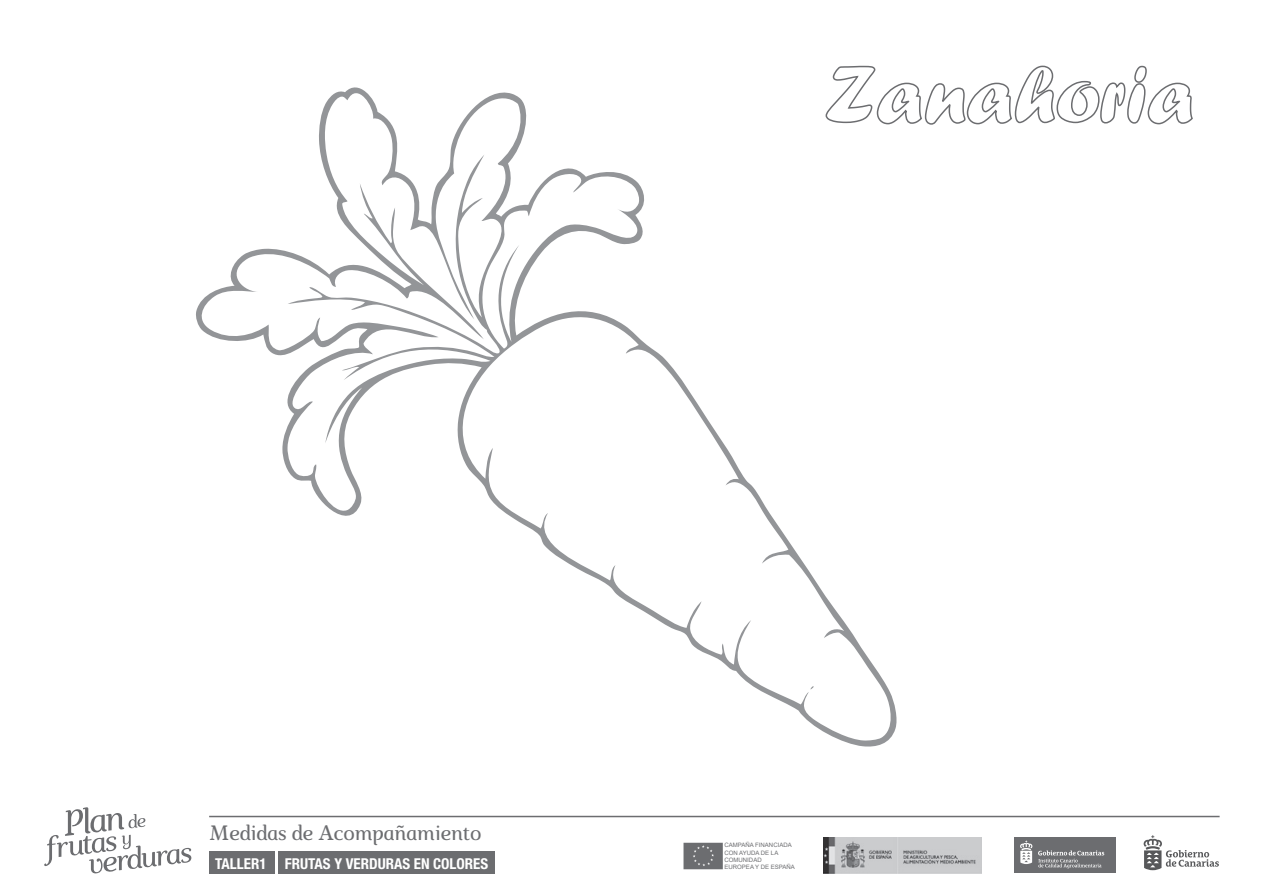
<style>
.page{position:relative;width:1263px;height:893px;background:#fff}
.page>*{position:absolute;margin:0;border:0;box-sizing:border-box;transform-origin:0 0}
.t1{font:italic 20.7px "Marta";color:#6c6d70}
.t2{font:700 condensed 15px "Helvetica Neue LT Std";color:#fff}
.t3{font:6px/7.2px "Arial";color:#6c6d70}
</style>
<div class="page">
<div style="left:210px;top:852px;width:65px;height:22px;background:#6c6d70"></div>
<div style="left:278px;top:852px;width:217px;height:22px;background:#6c6d70"></div>
<svg style="left:44px;top:807px;width:147px;height:67px"></svg>
<hr style="left:209px;top:816px;width:1010px;height:1px;background:#6c6d70">
<svg style="left:1143px;top:835px;width:76px;height:35px"></svg>
<div style="left:1014px;top:838px;width:102px;height:35px;background:#6c6d70"></div>
<svg style="left:1020px;top:840px;width:12px;height:24px"></svg>
<svg style="left:1038px;top:850px;width:66px;height:18px"></svg>
<svg style="left:683px;top:843px;width:40px;height:26px"></svg>
<img style="left:824px;top:838px;width:157px;height:35px">
<svg style="left:832px;top:65px;width:361px;height:60px"></svg>
<svg style="left:196px;top:78px;width:702px;height:669px"></svg>
<h1 class="t1" style="left:210px;top:821px;width:273px">Medidas de Acompañamiento</h1>
<h2 class="t2" style="left:215px;top:854px;width:274px">TALLER1 FRUTAS Y VERDURAS EN COLORES</h2>
<p class="t3" style="left:724px;top:842px;width:72px">CAMPAÑA FINANCIADA<br>CON AYUDA DE LA<br>COMUNIDAD<br>EUROPEA Y DE ESPAÑA</p>
</div>
